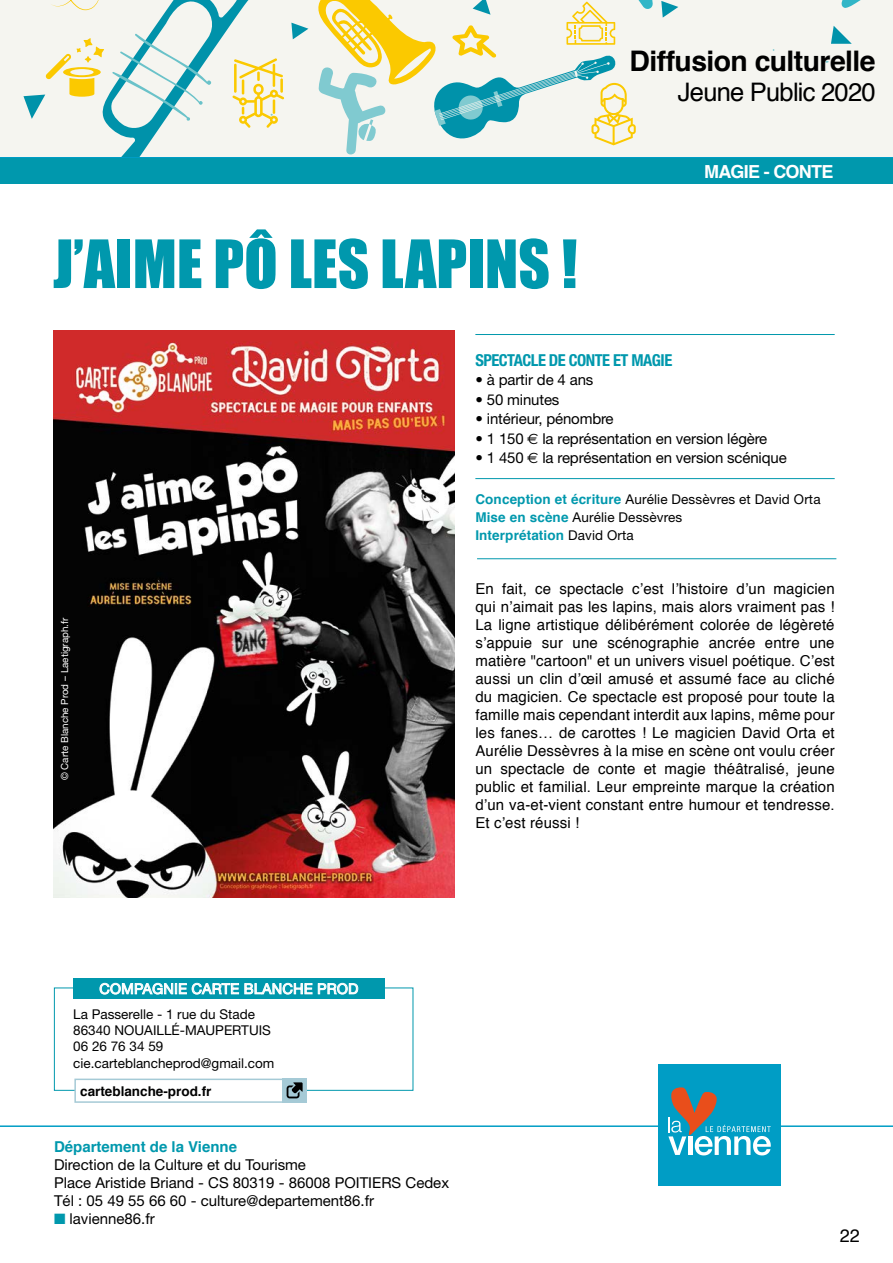
<style>
.page{position:relative;width:893px;height:1263px;background:#fff}
.page>*{position:absolute;margin:0;border:0;box-sizing:border-box;transform-origin:0 0}
.t1{font:61.5px "Impact";color:#0098ad}
.t2{font:700 28.35px "Helvetica";letter-spacing:-.02em;color:#000}
.t3{font:25.5px "Helvetica";letter-spacing:-.03em;color:#000}
.t4{font:700 18px "Helvetica";letter-spacing:-.04em;color:#fff}
.t5{font:18px "Helvetica";color:#000}
.t6{font:700 condensed 16.5px "Helvetica Neue";letter-spacing:-.03em;color:#0098ad}
.t7{font:15px/18px "Helvetica";letter-spacing:.01em;color:#000;text-align:justify}
.t8{font:15px/18px "Helvetica Neue";color:#000}
.t9{font:700 15px "Helvetica";color:#0098ad}
.t10{font:14.4px "Helvetica Neue";letter-spacing:.02em;color:#fff}
.t11{font:13.5px/16.2px "Helvetica Neue";color:#000}
.t12{font:700 13.5px "Helvetica";letter-spacing:.01em;color:#0098ad}
.t13{font:700 13.5px "Helvetica";color:#000}
.t14{font:9.75px "Helvetica Neue";color:#fff}
.s1{font-family:"Euro Sans"}
.s2{font-family:"Helvetica";font-weight:700;color:#0098ad}
.s3{font-family:"Helvetica Neue";font-weight:400;color:#000}
.s4{color:#0098ad}
</style>
<div class="page">
<hr style="left:0;top:1125px;width:893px;height:2px;background:#009dc5">
<div style="left:659px;top:1064px;width:122px;height:122px;background:#009dc5"></div>
<svg style="left:668px;top:1087px;width:103px;height:68px"></svg>
<div style="left:0;top:0;width:893px;height:166px;background:#f5f5f0"></div>
<svg style="left:291px;top:23px;width:17px;height:16px"></svg>
<svg style="left:23px;top:0;width:261px;height:158px"></svg>
<svg style="left:318px;top:0;width:543px;height:155px"></svg>
<div style="left:54px;top:987px;width:359px;height:104px;border:1px solid #0098ad"></div>
<div style="left:73px;top:978px;width:311px;height:20px;background:#0098ad"></div>
<svg style="left:100px;top:983px;width:212px;height:11px"></svg>
<svg style="left:318px;top:983px;width:40px;height:11px"></svg>
<hr style="left:475px;top:334px;width:360px;height:1px;background:#0098ad">
<hr style="left:475px;top:478px;width:360px;height:1px;background:#0098ad">
<hr style="left:477px;top:558px;width:359px;height:1px;background:#0098ad">
<img style="left:53px;top:330px;width:401px;height:567px">
<div style="left:75px;top:1079px;width:231px;height:23px;background:#fff"></div>
<div style="left:74px;top:1078px;width:233px;height:25px;border:2px solid #a5cad6"></div>
<div style="left:283px;top:1078px;width:24px;height:25px;background:#a5cad6"></div>
<svg style="left:287px;top:1082px;width:16px;height:16px"></svg>
<div style="left:0;top:158px;width:893px;height:26px;background:#0098ad"></div>
<h2 class="t2" style="left:630px;top:38px;width:247px">Diffusion culturelle</h2>
<h3 class="t3" style="left:678px;top:72px;width:199px">Jeune Public 2020</h3>
<h1 class="t1" style="left:53px;top:216px;width:526px">J’AIME PÔ LES LAPINS !</h1>
<p class="t4" style="left:704px;top:157px;width:131px">MAGIE - CONTE</p>
<p class="t14" style="left:59px;top:780px;width:164px;rotate:-90deg">© Carte Blanche Prod – Laetigraph.fr</p>
<p class="t6" style="left:475px;top:350px;width:198px">SPECTACLE DE CONTE ET MAGIE</p>
<p class="t8" style="left:475px;top:371px;width:120px">• à partir de 4 ans</p>
<p class="t8" style="left:475px;top:390px;width:86px">• 50 minutes</p>
<p class="t8" style="left:475px;top:410px;width:140px">• intérieur, pénombre</p>
<p class="t8" style="left:475px;top:429px;width:293px">• 1 150 <span class="s1">€</span> la représentation en version légère</p>
<p class="t8" style="left:475px;top:449px;width:313px">• 1 450 <span class="s1">€</span> la représentation en version scénique</p>
<p class="t11" style="left:475px;top:490px;width:347px;line-height:18px"><span class="s2">Conception et écriture</span> Aurélie Dessèvres et David Orta<br><span class="s2">Mise en scène</span> Aurélie Dessèvres</p>
<p class="t12" style="left:475px;top:524px;width:160px">Interprétation <span class="s3">David Orta</span></p>
<p class="t7" style="left:475px;top:580px;width:361px">En fait, ce spectacle c’est l’histoire d’un magicien qui n’aimait pas les lapins, mais alors vraiment pas !<br>La ligne artistique délibérément colorée de légèreté s’appuie sur une scénographie ancrée entre une matière "cartoon" et un univers visuel poétique. C’est aussi un clin d’œil amusé et assumé face au cliché du magicien. Ce spectacle est proposé pour toute la famille mais cependant interdit aux lapins, même pour les fanes… de carottes ! Le magicien David Orta et Aurélie Dessèvres à la mise en scène ont voulu créer un spectacle de conte et magie théâtralisé, jeune public et familial. Leur empreinte marque la création d’un va-et-vient constant entre humour et tendresse.<br>Et c’est réussi !</p>
<p class="t10" style="left:99px;top:980px;width:260px">COMPAGNIE CARTE BLANCHE PROD</p>
<p class="t11" style="left:73px;top:1006px;width:203px">La Passerelle - 1 rue du Stade<br>86340 NOUAILLÉ-MAUPERTUIS<br>06 26 76 34 59 cie.carteblancheprod@gmail.com</p>
<p class="t13" style="left:80px;top:1080px;width:133px">carteblanche-prod.fr</p>
<p class="t9" style="left:54px;top:1135px;width:185px">Département de la Vienne</p>
<p class="t8" style="left:54px;top:1155px;width:397px">Direction de la Culture et du Tourisme<br>Place Aristide Briand - CS 80319 - 86008 POITIERS Cedex<br>Tél : 05 49 55 66 60 - culture@departement86.fr</p>
<p class="t8" style="left:54px;top:1209px;width:102px"><span class="s4">■</span> lavienne86.fr</p>
<p class="t5" style="left:840px;top:1222px;width:22px">22</p>
</div>
